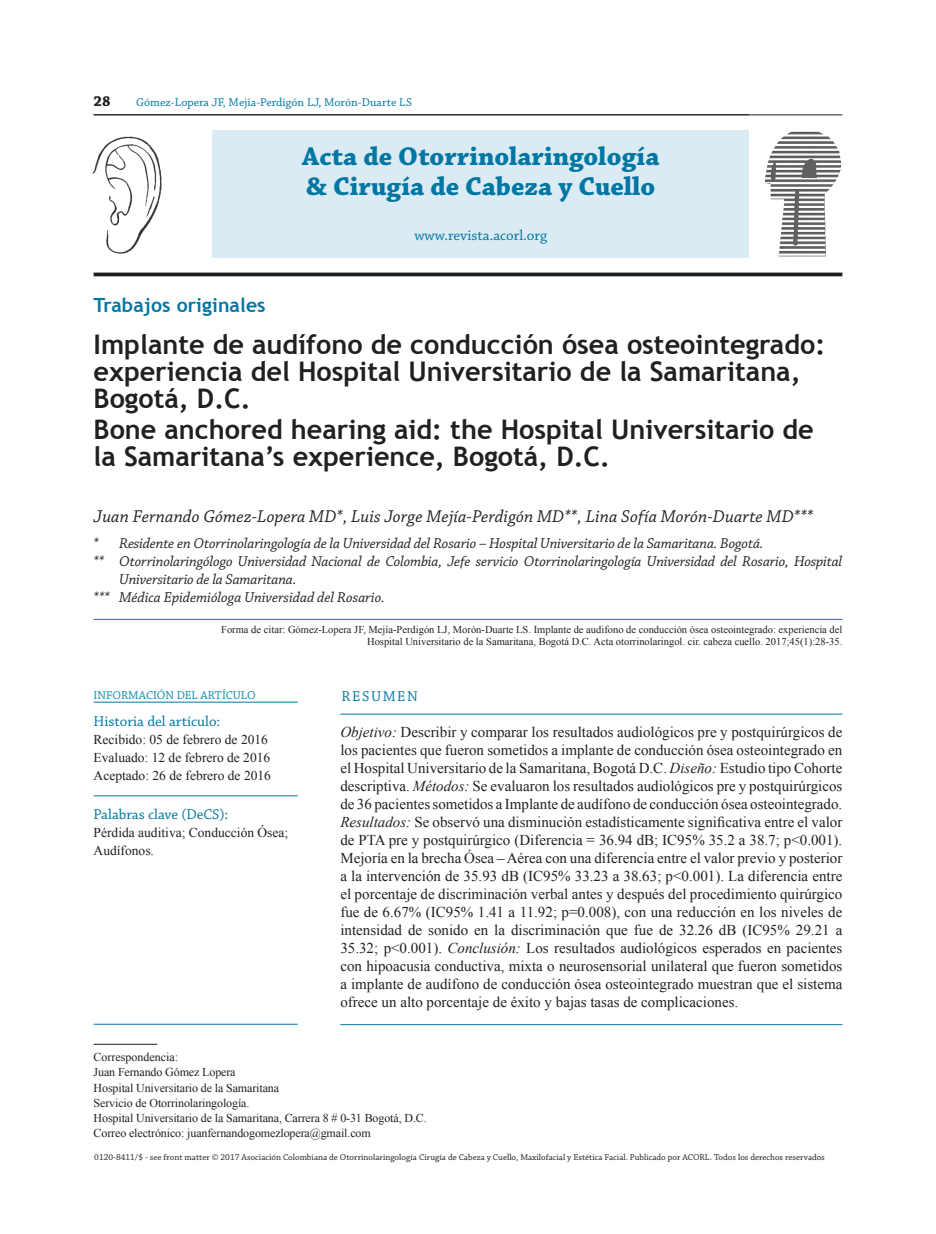
<style>
.page{position:relative;width:936px;height:1234px;background:#fff}
.page>*{position:absolute;margin:0;border:0;box-sizing:border-box;transform-origin:0 0}
.t1{font:700 27px/27px "Trebuchet MS";color:#231f20}
.t2{font:700 27px/30px "Chaparral Pro";color:#0076a3}
.t3{font:700 19.5px "Trebuchet MS";letter-spacing:.005em;color:#0076a3}
.t4{font:italic 18px "Chaparral Pro";letter-spacing:.005em;color:#231f20}
.t5{font:15px/18px "Times New Roman";color:#231f20;text-align:justify}
.t6{font:italic 15px "Chaparral Pro";letter-spacing:-.01em;color:#231f20}
.t7{font:15px "Chaparral Pro";color:#0076a3}
.t8{font:700 15px "Chaparral Pro";color:#231f20}
.t9{font:13.5px/18px "Times New Roman";color:#231f20}
.t10{font:12px/15px "Times New Roman";letter-spacing:-.01em;color:#231f20}
.t11{font:12px "Chaparral Pro";letter-spacing:.005em;color:#0076a3}
.t12{font:12px "Chaparral Pro";color:#008ab3}
.t13{font:10.5px/12.9px "Times New Roman";color:#231f20;text-align:right}
.t14{font:9px "Chaparral Pro";color:#231f20}
.s1{font-style:italic}
</style>
<div class="page">
<hr style="left:94px;top:115px;width:748px;height:1px;background:#231f20">
<hr style="left:340px;top:713px;width:502px;height:1px;background:#0076a3">
<hr style="left:340px;top:1024px;width:502px;height:1px;background:#0076a3">
<hr style="left:94px;top:619px;width:748px;height:1px;background:#0076a3">
<div style="left:213px;top:130px;width:535px;height:127px;background:#daebf4"></div>
<img style="left:765px;top:131px;width:76px;height:126px">
<svg style="left:94px;top:272px;width:748px;height:4px;background:#423f40"></svg>
<hr style="left:94px;top:1043px;width:63px;height:1px;background:#231f20">
<hr style="left:94px;top:701px;width:204px;height:1px;background:#0076a3">
<hr style="left:94px;top:795px;width:204px;height:1px;background:#0076a3">
<hr style="left:94px;top:114px;width:654px;height:1px;background:#231f20">
<img style="left:92px;top:136px;width:70px;height:118px">
<hr style="left:94px;top:1023px;width:204px;height:1px;background:#0076a3">
<p class="t8" style="left:94px;top:92px;width:18px">28</p>
<p class="t11" style="left:136px;top:95px;width:277px">Gómez-Lopera JF, Mejía-Perdigón LJ, Morón-Duarte LS</p>
<h1 class="t2" style="left:302px;top:142px;width:359px">Acta de Otorrinolaringología &amp; Cirugía de Cabeza y Cuello</h1>
<p class="t7" style="left:414px;top:226px;width:134px">www.revista.acorl.org</p>
<h2 class="t3" style="left:94px;top:293px;width:174px">Trabajos originales</h2>
<h1 class="t1" style="left:94px;top:331px;width:733px">Implante de audífono de conducción ósea osteointegrado: experiencia del Hospital Universitario de la Samaritana,<br>Bogotá, D.C.</h1>
<h1 class="t1" style="left:94px;top:416px;width:721px">Bone anchored hearing aid: the Hospital Universitario de la Samaritana’s experience, Bogotá, D.C.</h1>
<p class="t4" style="left:94px;top:506px;width:721px">Juan Fernando Gómez-Lopera MD*, Luis Jorge Mejía-Perdigón MD**, Lina Sofía Morón-Duarte MD***</p>
<p class="t6" style="left:94px;top:535px;width:671px">* Residente en Otorrinolaringología de la Universidad del Rosario – Hospital Universitario de la Samaritana. Bogotá.</p>
<p class="t6" style="left:94px;top:553px;width:750px">** Otorrinolaringólogo Universidad Nacional de Colombia, Jefe servicio Otorrinolaringología Universidad del Rosario, Hospital</p>
<p class="t6" style="left:119px;top:571px;width:179px">Universitario de la Samaritana.</p>
<p class="t6" style="left:94px;top:589px;width:293px">*** Médica Epidemióloga Universidad del Rosario.</p>
<p class="t13" style="left:221px;top:622px;width:622px">Forma de citar: Gómez-Lopera JF, Mejía-Perdigón LJ, Morón-Duarte LS. Implante de audifono de conducción ósea osteointegrado: experiencia del<br>Hospital Universitario de la Samaritana, Bogotá D.C. Acta otorrinolaringol. cir. cabeza cuello. 2017;45(1):28-35.</p>
<p class="t12" style="left:94px;top:688px;width:22px">informac</p>
<p class="t12" style="left:153px;top:688px;width:96px">ión del artículo</p>
<p class="t7" style="left:94px;top:712px;width:128px">Historia del artículo:</p>
<p class="t9" style="left:94px;top:729px;width:179px">Recibido: 05 de febrero de 2016<br>Evaluado: 12 de febrero de 2016<br>Aceptado: 26 de febrero de 2016</p>
<p class="t7" style="left:94px;top:806px;width:136px">Palabras clave (DeCS):</p>
<p class="t9" style="left:94px;top:823px;width:196px">Pérdida auditiva; Conducción Ósea;<br>Audífonos.</p>
<p class="t7" style="left:341px;top:688px;width:78px">Resumen</p>
<p class="t5" style="left:340px;top:722px;width:503px"><span class="s1">Objetivo:</span> Describir y comparar los resultados audiológicos pre y postquirúrgicos de los pacientes que fueron sometidos a implante de conducción ósea osteointegrado en el Hospital Universitario de la Samaritana, Bogotá D.C. <span class="s1">Diseño:</span> Estudio tipo Cohorte descriptiva. <span class="s1">Métodos:</span> Se evaluaron los resultados audiológicos pre y postquirúrgicos de 36 pacientes sometidos a Implante de audífono de conducción ósea osteointegrado.<br><span class="s1">Resultados:</span> Se observó una disminución estadísticamente significativa entre el valor de PTA pre y postquirúrgico (Diferencia = 36.94 dB; IC95% 35.2 a 38.7; p&lt;0.001).<br>Mejoría en la brecha Ósea – Aérea con una diferencia entre el valor previo y posterior a la intervención de 35.93 dB (IC95% 33.23 a 38.63; p&lt;0.001). La diferencia entre el porcentaje de discriminación verbal antes y después del procedimiento quirúrgico fue de 6.67% (IC95% 1.41 a 11.92; p=0.008), con una reducción en los niveles de intensidad de sonido en la discriminación que fue de 32.26 dB (IC95% 29.21 a 35.32; p&lt;0.001). <span class="s1">Conclusión:</span> Los resultados audiológicos esperados en pacientes con hipoacusia conductiva, mixta o neurosensorial unilateral que fueron sometidos a implante de audífono de conducción ósea osteointegrado muestran que el sistema ofrece un alto porcentaje de éxito y bajas tasas de complicaciones.</p>
<p class="t10" style="left:94px;top:1049px;width:334px">Correspondencia:<br>Juan Fernando Gómez Lopera<br>Hospital Universitario de la Samaritana<br>Servicio de Otorrinolaringología.<br>Hospital Universitario de la Samaritana, Carrera 8 # 0-31 Bogotá, D.C.<br>Correo electrónico: juanfernandogomezlopera@gmail.com</p>
<p class="t14" style="left:94px;top:1151px;width:732px">0120-8411/$ - see front matter © 2017 Asociación Colombiana de Otorrinolaringología Cirugía de Cabeza y Cuello, Maxilofacial y Estética Facial. Publicado por ACORL. Todos los derechos reservados</p>
</div>
